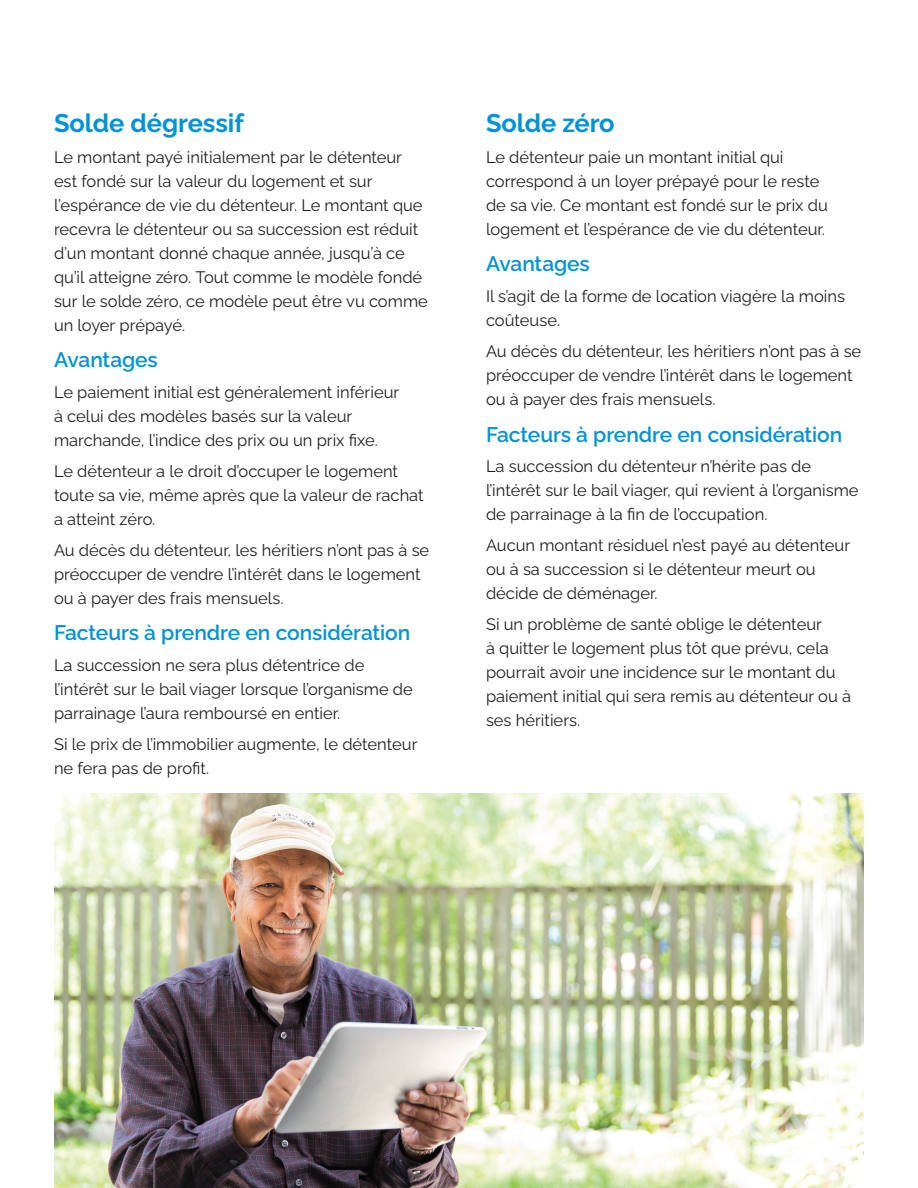
<style>
.page{position:relative;width:918px;height:1188px;background:#fff}
.page>*{position:absolute;margin:0;border:0;box-sizing:border-box;transform-origin:0 0}
.Heading_2{font:700 25.5px "Algomabeta";letter-spacing:-.005em;color:#0092d6}
.Heading_3{font:600 21px "Algomabeta";letter-spacing:-.005em;color:#0092d6}
.Heading_3-2{font:16.5px/24px "Algomabeta";color:#231f20}
</style>
<div class="page">
<img style="left:54px;top:794px;width:810px;height:394px">
<h2 class="Heading_2" style="left:54px;top:103px;width:191px">Solde dégressif</h2>
<h3 class="Heading_3-2" style="left:54px;top:143px;width:375px">Le montant payé initialement par le détenteur est fondé sur la valeur du logement et sur l’espérance de vie du détenteur. Le montant que recevra le détenteur ou sa succession est réduit d’un montant donné chaque année, jusqu’à ce qu’il atteigne zéro. Tout comme le modèle fondé sur le solde zéro, ce modèle peut être vu comme un loyer prépayé.</h3>
<h3 class="Heading_3" style="left:54px;top:344px;width:105px">Avantages</h3>
<p class="Heading_3-2" style="left:54px;top:379px;width:347px">Le paiement initial est généralement inférieur à celui des modèles basés sur la valeur marchande, l’indice des prix ou un prix fixe.</p>
<p class="Heading_3-2" style="left:54px;top:457px;width:371px">Le détenteur a le droit d’occuper le logement toute sa vie, même après que la valeur de rachat a atteint zéro.</p>
<p class="Heading_3-2" style="left:54px;top:536px;width:377px">Au décès du détenteur, les héritiers n’ont pas à se préoccuper de vendre l’intérêt dans le logement ou à payer des frais mensuels.</p>
<h3 class="Heading_3" style="left:54px;top:617px;width:358px">Facteurs à prendre en considération</h3>
<p class="Heading_3-2" style="left:54px;top:652px;width:360px">La succession ne sera plus détentrice de l’intérêt sur le bail viager lorsque l’organisme de parrainage l’aura remboursé en entier.</p>
<p class="Heading_3-2" style="left:54px;top:730px;width:365px">Si le prix de l’immobilier augmente, le détenteur ne fera pas de profit.</p>
<h2 class="Heading_2" style="left:486px;top:103px;width:130px">Solde zéro</h2>
<p class="Heading_3-2" style="left:486px;top:143px;width:343px">Le détenteur paie un montant initial qui correspond à un loyer prépayé pour le reste de sa vie. Ce montant est fondé sur le prix du logement et l’espérance de vie du détenteur.</p>
<h3 class="Heading_3" style="left:486px;top:248px;width:105px">Avantages</h3>
<p class="Heading_3-2" style="left:486px;top:283px;width:361px">Il s’agit de la forme de location viagère la moins coûteuse.</p>
<p class="Heading_3-2" style="left:486px;top:337px;width:377px">Au décès du détenteur, les héritiers n’ont pas à se préoccuper de vendre l’intérêt dans le logement ou à payer des frais mensuels.</p>
<h3 class="Heading_3" style="left:486px;top:418px;width:358px">Facteurs à prendre en considération</h3>
<p class="Heading_3-2" style="left:486px;top:453px;width:374px">La succession du détenteur n’hérite pas de l’intérêt sur le bail viager, qui revient à l’organisme de parrainage à la fin de l’occupation.</p>
<p class="Heading_3-2" style="left:486px;top:532px;width:366px">Aucun montant résiduel n’est payé au détenteur ou à sa succession si le détenteur meurt ou décide de déménager.</p>
<p class="Heading_3-2" style="left:486px;top:610px;width:367px">Si un problème de santé oblige le détenteur<br>à quitter le logement plus tôt que prévu, cela pourrait avoir une incidence sur le montant du paiement initial qui sera remis au détenteur ou à ses héritiers.</p>
</div>
